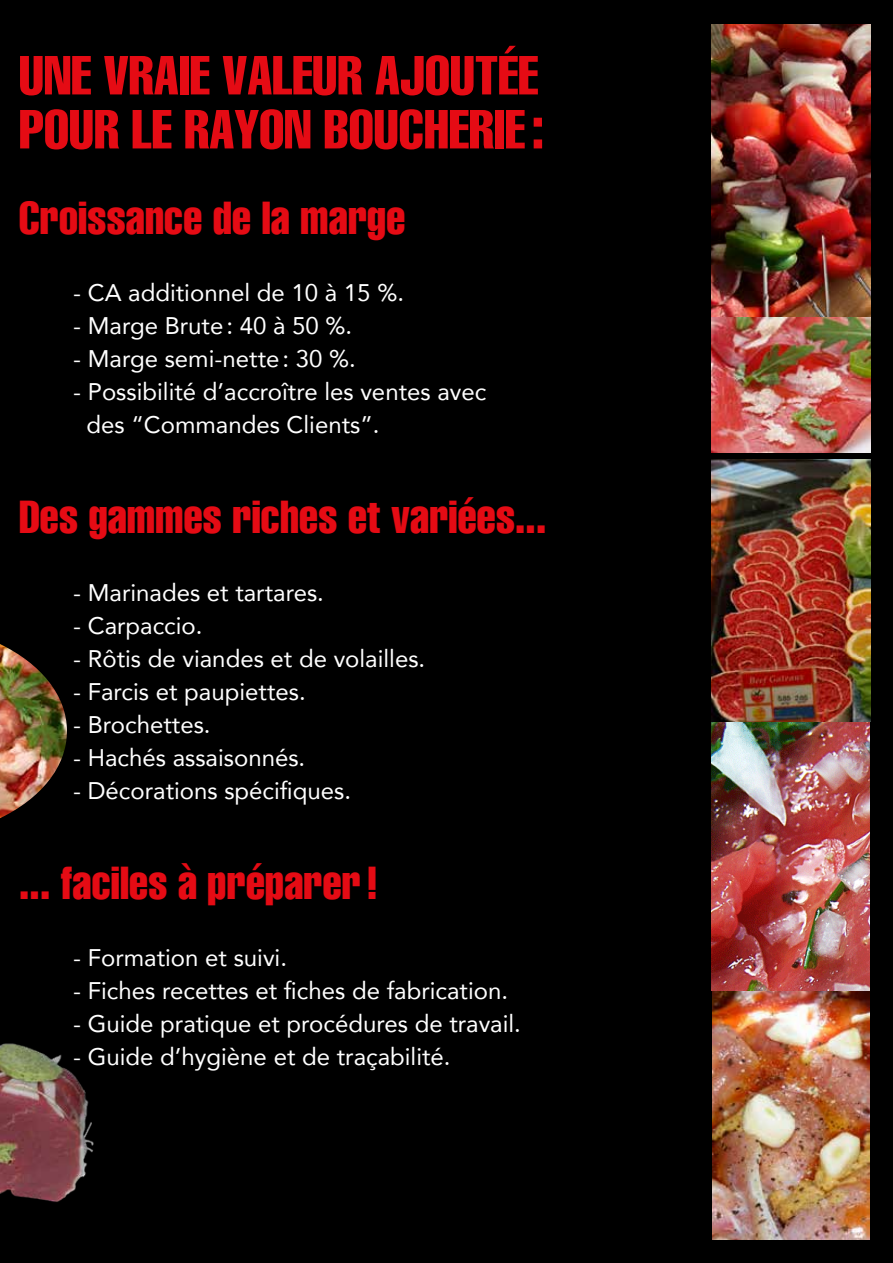
<style>
.page{position:relative;width:893px;height:1263px;background:#000}
.page>*{position:absolute;margin:0;border:0;box-sizing:border-box;transform-origin:0 0}
.t1{font:extra-condensed 54px/54px "Helvetica";color:#e50b14}
.t2{font:extra-condensed 45px "Helvetica";color:#e50b14}
.t3{font:24px/33px "Avenir";color:#fff}
</style>
<div class="page">
<img style="left:0;top:1029px;width:93px;height:208px">
<img style="left:711px;top:25px;width:159px;height:427px">
<img style="left:0;top:644px;width:67px;height:174px">
<img style="left:711px;top:459px;width:159px;height:780px">
<h1 class="t1" style="left:19px;top:50px;width:526px">UNE VRAIE VALEUR AJOUTÉE<br>POUR LE RAYON BOUCHERIE:</h1>
<h2 class="t2" style="left:19px;top:193px;width:388px">Croissance de la marge</h2>
<p class="t3" style="left:73px;top:275px;width:332px">- CA additionnel de 10 à 15 %.</p>
<p class="t3" style="left:73px;top:308px;width:281px">- Marge Brute: 40 à 50 %.</p>
<p class="t3" style="left:73px;top:341px;width:284px">- Marge semi-nette: 30 %.</p>
<p class="t3" style="left:86px;top:374px;width:401px;text-indent:-13px">- Possibilité d’accroître les ventes avec des “Commandes Clients”.</p>
<h2 class="t2" style="left:19px;top:492px;width:529px">Des gammes riches et variées...</h2>
<p class="t3" style="left:73px;top:575px;width:252px">- Marinades et tartares.</p>
<p class="t3" style="left:73px;top:608px;width:131px">- Carpaccio.</p>
<p class="t3" style="left:73px;top:641px;width:354px">- Rôtis de viandes et de volailles.</p>
<p class="t3" style="left:73px;top:674px;width:234px">- Farcis et paupiettes.</p>
<p class="t3" style="left:73px;top:707px;width:139px">- Brochettes.</p>
<p class="t3" style="left:73px;top:740px;width:234px">- Hachés assaisonnés.</p>
<p class="t3" style="left:73px;top:773px;width:279px">- Décorations spécifiques.</p>
<h2 class="t2" style="left:19px;top:858px;width:361px">... faciles à préparer !</h2>
<p class="t3" style="left:73px;top:941px;width:215px">- Formation et suivi.</p>
<p class="t3" style="left:73px;top:974px;width:436px">- Fiches recettes et fiches de fabrication.</p>
<p class="t3" style="left:73px;top:1007px;width:449px">- Guide pratique et procédures de travail.</p>
<p class="t3" style="left:73px;top:1040px;width:379px">- Guide d’hygiène et de traçabilité.</p>
</div>
